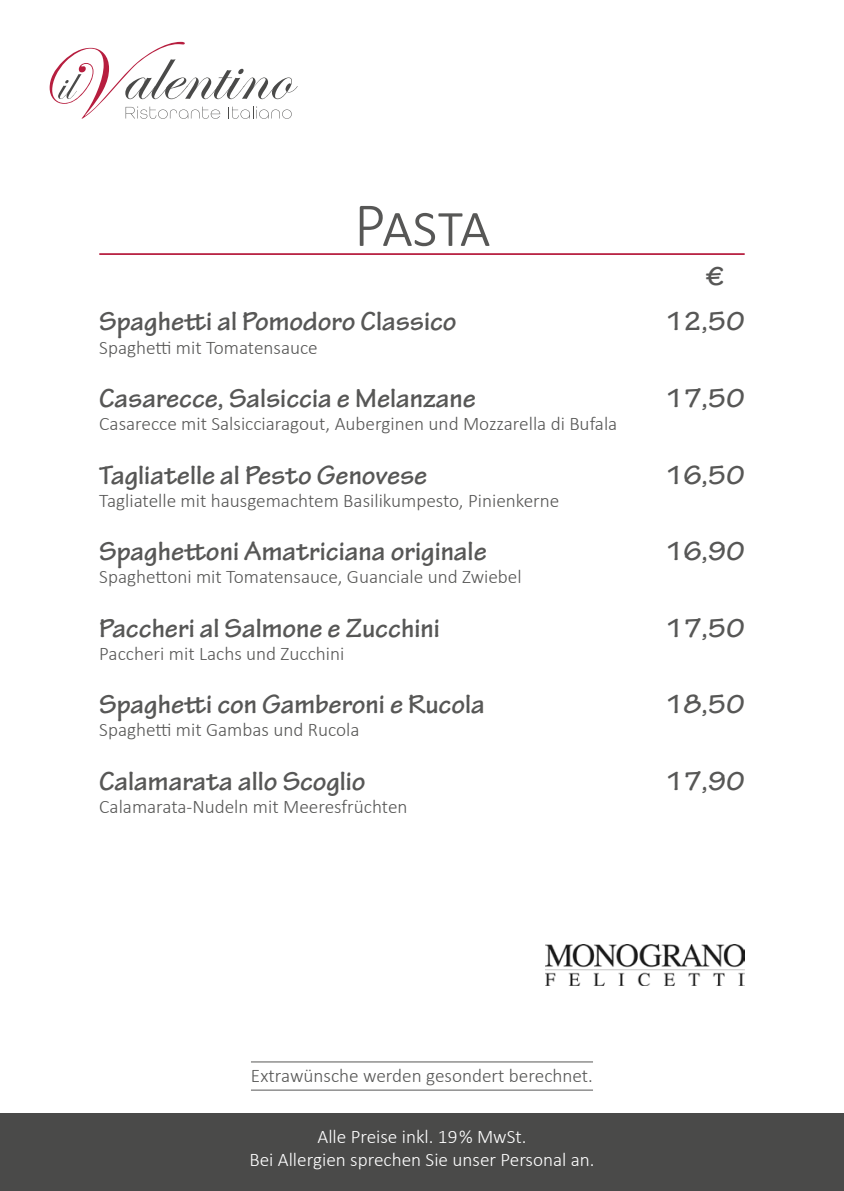
<style>
.page{position:relative;width:844px;height:1191px;background:#fff}
.page>*{position:absolute;margin:0;border:0;box-sizing:border-box;transform-origin:0 0}
.t1{font:300 63px "Calibri";letter-spacing:-.025em;color:#575756}
.t2{font:700 28px "Tekton Pro";color:#575756}
.t3{font:300 19.25px "Calibri";color:#575756}
.t4{font:300 19.25px/23.1px "Calibri";color:#fff;text-align:center}
</style>
<div class="page">
<hr style="left:99px;top:253px;width:645px;height:2px;background:#b71e3f">
<div style="left:0;top:1113px;width:843px;height:78px;background:#4a4a49"></div>
<hr style="left:251px;top:1061px;width:342px;height:1px;background:#575756">
<hr style="left:251px;top:1089px;width:342px;height:1px;background:#575756">
<img style="left:545px;top:944px;width:199px;height:41px">
<svg style="left:50px;top:42px;width:247px;height:77px"></svg>
<h1 class="t1" style="left:354px;top:186px;width:137px">Pasta</h1>
<h2 class="t2" style="left:705px;top:259px;width:20px">€</h2>
<h2 class="t2" style="left:99px;top:305px;width:358px">Spaghetti al Pomodoro Classico</h2>
<h2 class="t2" style="left:665px;top:305px;width:81px">12,50</h2>
<p class="t3" style="left:99px;top:335px;width:220px">Spaghetti mit Tomatensauce</p>
<h2 class="t2" style="left:99px;top:382px;width:378px">Casarecce, Salsiccia e Melanzane</h2>
<h2 class="t2" style="left:665px;top:382px;width:81px">17,50</h2>
<p class="t3" style="left:99px;top:412px;width:519px">Casarecce mit Salsicciaragout, Auberginen und Mozzarella di Bufala</p>
<h2 class="t2" style="left:99px;top:458px;width:329px">Tagliatelle al Pesto Genovese</h2>
<h2 class="t2" style="left:665px;top:458px;width:81px">16,50</h2>
<p class="t3" style="left:99px;top:488px;width:461px">Tagliatelle mit hausgemachtem Basilikumpesto, Pinienkerne</p>
<h2 class="t2" style="left:99px;top:535px;width:389px">Spaghettoni Amatriciana originale</h2>
<h2 class="t2" style="left:665px;top:535px;width:81px">16,90</h2>
<p class="t3" style="left:99px;top:565px;width:424px">Spaghettoni mit Tomatensauce, Guanciale und Zwiebel</p>
<h2 class="t2" style="left:99px;top:611px;width:342px">Paccheri al Salmone e Zucchini</h2>
<h2 class="t2" style="left:665px;top:611px;width:81px">17,50</h2>
<p class="t3" style="left:99px;top:641px;width:247px">Paccheri mit Lachs und Zucchini</p>
<h2 class="t2" style="left:99px;top:688px;width:387px">Spaghetti con Gamberoni e Rucola</h2>
<h2 class="t2" style="left:665px;top:688px;width:81px">18,50</h2>
<p class="t3" style="left:99px;top:718px;width:261px">Spaghetti mit Gambas und Rucola</p>
<h2 class="t2" style="left:99px;top:764px;width:268px">Calamarata allo Scoglio</h2>
<h2 class="t2" style="left:665px;top:764px;width:81px">17,90</h2>
<p class="t3" style="left:99px;top:794px;width:310px">Calamarata-Nudeln mit Meeresfrüchten</p>
<p class="t3" style="left:251px;top:1064px;width:343px">Extrawünsche werden gesondert berechnet.</p>
<p class="t4" style="left:249px;top:1125px;width:346px">Alle Preise inkl. 19 % MwSt.<br>Bei Allergien sprechen Sie unser Personal an.</p>
</div>
